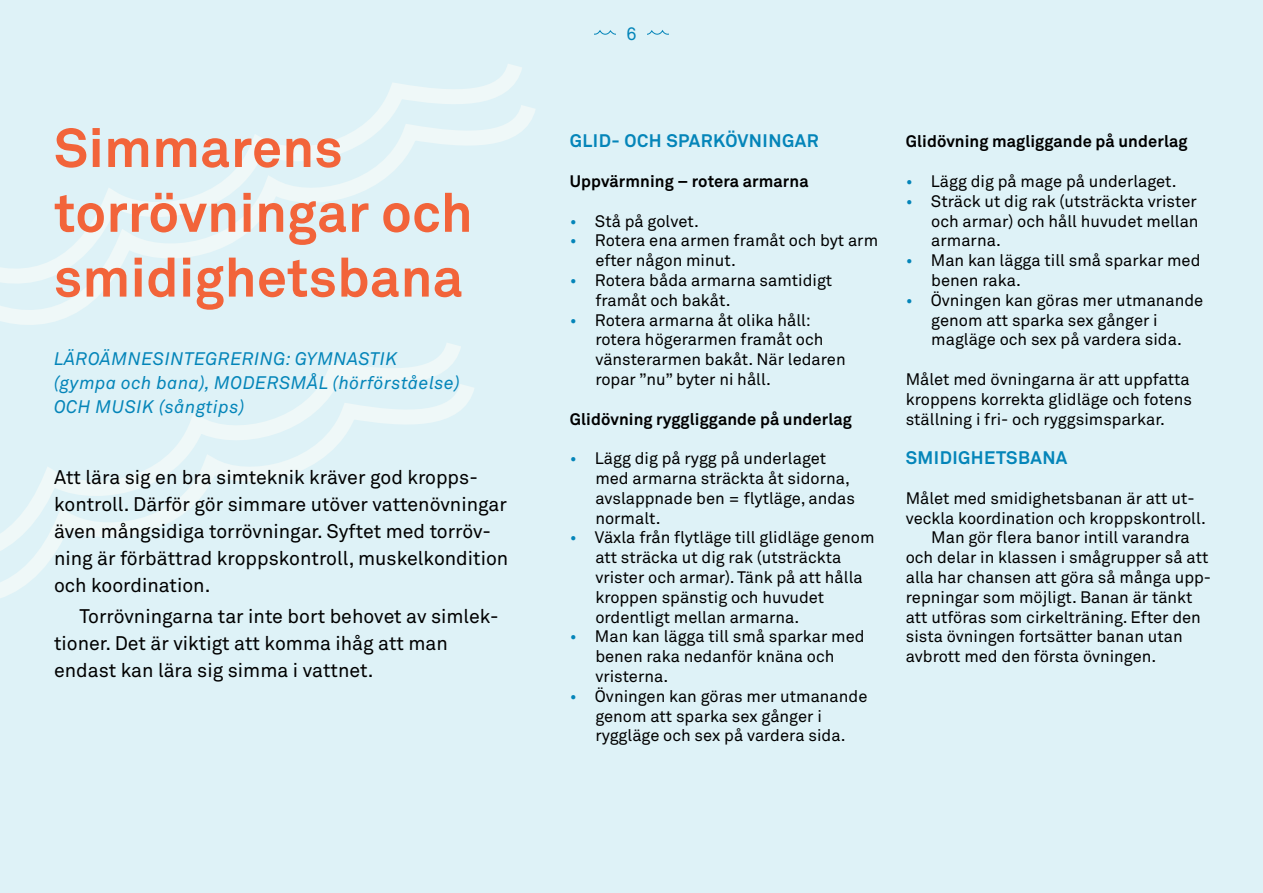
<style>
.page{position:relative;width:1263px;height:893px;background:#def2f7}
.page>*{position:absolute;margin:0;border:0;box-sizing:border-box;transform-origin:0 0}
.Luvun_otsikko{font:700 54px/64.8px "Akkurat";letter-spacing:.005em;color:#f2643a}
.ingressi{font:19.5px/27px "Akkurat";color:#000}
.Oppiaineintegraatio{font:italic 18px/24px "Akkurat";letter-spacing:.025em;color:#0485b9}
.Alaotsikko_1{font:700 18px "Akkurat";letter-spacing:.025em;color:#0485b9}
.Alaotsikko_1-2{font:18px "Akkurat";color:#0485b9}
.leipis_sis{font:16.5px/19.8px "Akkurat";color:#000}
.leipis{font:16.5px/19.8px "Akkurat";color:#000}
.Alaotsikko_2{font:700 16.5px "Akkurat";letter-spacing:.005em;color:#000}
.s1{color:#0485b9}
</style>
<div class="page">
<svg style="left:0;top:89px;width:535px;height:279px"></svg>
<svg style="left:0;top:368px;width:474px;height:230px"></svg>
<svg style="left:647px;top:30px;width:21px;height:5px"></svg>
<svg style="left:594px;top:30px;width:22px;height:5px"></svg>
<p class="Luvun_otsikko" style="left:54px;top:116px;width:420px">Simmarens torrövningar och smidighetsbana</p>
<p class="Oppiaineintegraatio" style="left:54px;top:347px;width:407px">LÄROÄMNESINTEGRERING: GYMNASTIK (gympa och bana), MODERSMÅL (hörförståelse)<br>OCH MUSIK (sångtips)</p>
<p class="ingressi" style="left:54px;top:464px;width:456px">Att lära sig en bra simteknik kräver god kropps&shy;kontroll. Därför gör simmare utöver vattenövningar även mångsidiga torrövningar. Syftet med torröv&shy;ning är förbättrad kroppskontroll, muskelkondition och koordination.</p>
<p class="ingressi" style="left:54px;top:603px;width:446px;text-indent:26px">Torrövningarna tar inte bort behovet av simlek&shy;tioner. Det är viktigt att komma ihåg att man endast kan lära sig simma i vattnet.</p>
<p class="Alaotsikko_1-2" style="left:626px;top:24px;width:12px">6</p>
<p class="Alaotsikko_1" style="left:570px;top:130px;width:250px">GLID- OCH SPARKÖVNINGAR</p>
<p class="Alaotsikko_2" style="left:570px;top:171px;width:240px">Uppvärmning – rotera armarna</p>
<p class="leipis_sis" style="left:570px;top:211px;width:131px"><span class="s1">•</span> Stå på golvet.</p>
<p class="leipis_sis" style="left:595px;top:231px;width:284px;text-indent:-26px"><span class="s1">•</span> Rotera ena armen framåt och byt arm efter någon minut.</p>
<p class="leipis_sis" style="left:595px;top:271px;width:238px;text-indent:-26px"><span class="s1">•</span> Rotera båda armarna samtidigt framåt och bakåt.</p>
<p class="leipis_sis" style="left:595px;top:310px;width:252px;text-indent:-26px"><span class="s1">•</span> Rotera armarna åt olika håll: rotera högerarmen framåt och vänsterarmen bakåt. När ledaren ropar ”nu” byter ni håll.</p>
<p class="Alaotsikko_2" style="left:570px;top:408px;width:284px">Glidövning ryggliggande på underlag</p>
<p class="leipis_sis" style="left:595px;top:449px;width:261px;text-indent:-26px"><span class="s1">•</span> Lägg dig på rygg på underlaget med armarna sträckta åt sidorna, avslappnade ben = flytläge, andas normalt.</p>
<p class="leipis_sis" style="left:595px;top:528px;width:281px;text-indent:-26px"><span class="s1">•</span> Växla från flytläge till glidläge genom att sträcka ut dig rak (utsträckta vrister och armar). Tänk på att hålla kroppen spänstig och huvudet ordentligt mellan armarna.</p>
<p class="leipis_sis" style="left:595px;top:627px;width:271px;text-indent:-26px"><span class="s1">•</span> Man kan lägga till små sparkar med benen raka nedanför knäna och vristerna.</p>
<p class="leipis_sis" style="left:595px;top:687px;width:274px;text-indent:-26px"><span class="s1">•</span> Övningen kan göras mer utmanande genom att sparka sex gånger i ryggläge och sex på vardera sida.</p>
<p class="Alaotsikko_2" style="left:906px;top:131px;width:283px">Glidövning magliggande på underlag</p>
<p class="leipis_sis" style="left:906px;top:172px;width:272px"><span class="s1">•</span> Lägg dig på mage på underlaget.</p>
<p class="leipis_sis" style="left:931px;top:192px;width:269px;text-align:justify;text-indent:-26px"><span class="s1">•</span> Sträck ut dig rak (utsträckta vrister och armar) och håll huvudet mellan armarna.</p>
<p class="leipis_sis" style="left:931px;top:251px;width:271px;text-indent:-26px"><span class="s1">•</span> Man kan lägga till små sparkar med benen raka.</p>
<p class="leipis_sis" style="left:931px;top:291px;width:274px;text-indent:-26px"><span class="s1">•</span> Övningen kan göras mer utmanande genom att sparka sex gånger i magläge och sex på vardera sida.</p>
<p class="leipis" style="left:906px;top:370px;width:288px">Målet med övningarna är att uppfatta kroppens korrekta glidläge och fotens ställning i fri- och ryggsimsparkar.</p>
<p class="Alaotsikko_1" style="left:906px;top:446px;width:163px">SMIDIGHETSBANA</p>
<p class="leipis" style="left:906px;top:489px;width:302px">Målet med smidighetsbanan är att ut&shy;veckla koordination och kroppskontroll.</p>
<p class="leipis_sis" style="left:906px;top:528px;width:307px;text-indent:26px">Man gör flera banor intill varandra och delar in klassen i smågrupper så att alla har chansen att göra så många upp&shy;repningar som möjligt. Banan är tänkt att utföras som cirkelträning. Efter den sista övningen fortsätter banan utan avbrott med den första övningen.</p>
</div>
